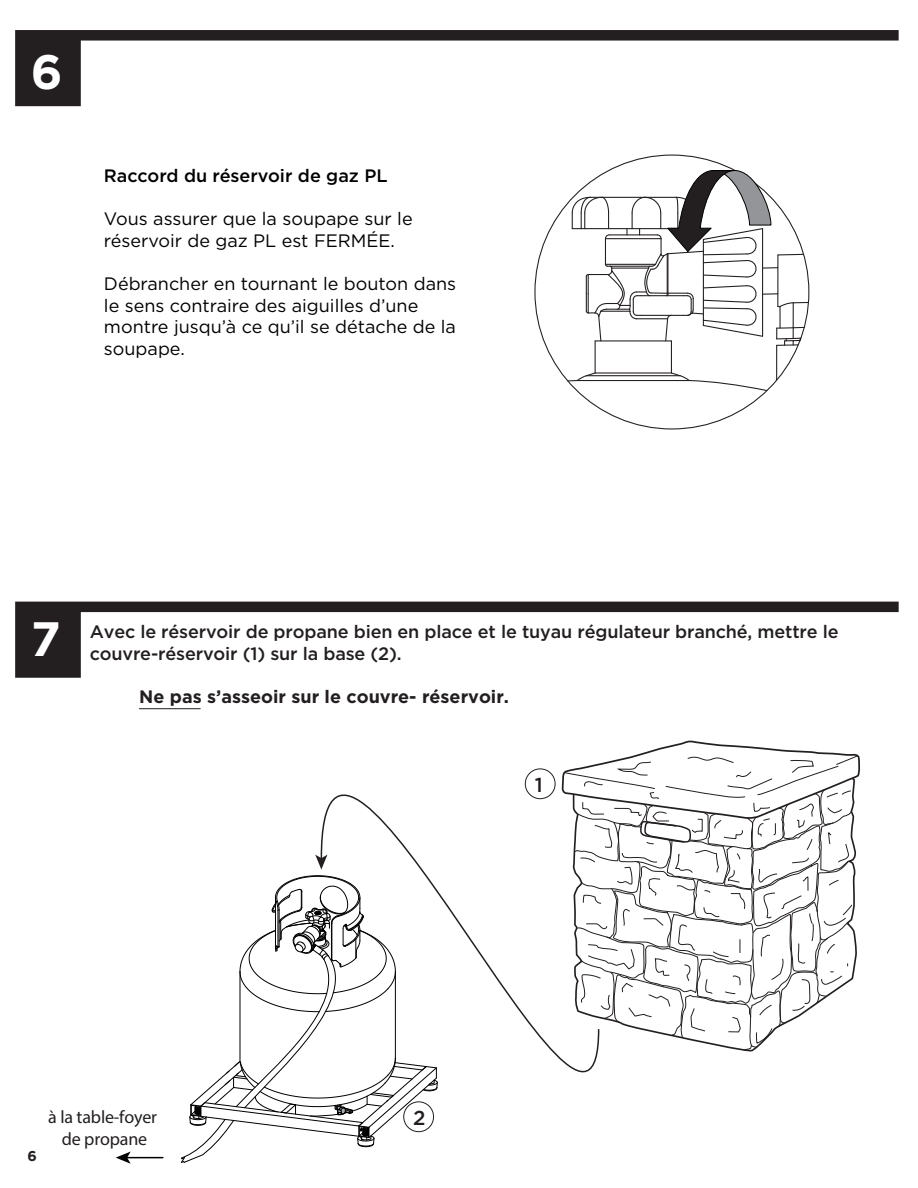
<style>
.page{position:relative;width:918px;height:1188px;background:#fff}
.page>*{position:absolute;margin:0;border:0;box-sizing:border-box;transform-origin:0 0}
.t1{font:700 48.3px "Gotham";color:#fff}
.t2{font:500 20.25px "Gotham";color:#231f20}
.t3{font:18px/21.6px "Gotham";color:#010101}
.t4{font:500 18px/21.6px "Gotham";letter-spacing:-.01em;color:#231f20}
.t5{font:700 18px "Gotham";color:#231f20}
.t6{font:500 18px "Gotham";color:#010101}
.t7{font:18px/21.6px "Myriad Pro";letter-spacing:-.01em;color:#231f20;text-align:center}
.t8{font:700 14.25px "Gotham";color:#231f20}
</style>
<div class="page">
<svg style="left:15px;top:30px;width:884px;height:76px"></svg>
<svg style="left:15px;top:602px;width:884px;height:76px"></svg>
<hr style="left:139px;top:708px;width:61px;height:1px;background:#231f20">
<svg style="left:670px;top:372px;width:98px;height:20px"></svg>
<svg style="left:567px;top:372px;width:29px;height:10px"></svg>
<hr style="left:671px;top:341px;width:1px;height:32px;background:#231f20">
<hr style="left:595px;top:341px;width:1px;height:32px;background:#231f20">
<hr style="left:577px;top:380px;width:112px;height:1px;background:#231f20">
<hr style="left:595px;top:372px;width:76px;height:2px;background:#231f20">
<hr style="left:587px;top:375px;width:93px;height:1px;background:#231f20">
<hr style="left:776px;top:345px;width:1px;height:35px;background:#231f20">
<svg style="left:571px;top:170px;width:237px;height:177px"></svg>
<svg style="left:320px;top:601px;width:280px;height:460px"></svg>
<div style="left:525px;top:769px;width:31px;height:30px;border:1px solid #231f20;border-radius:50%"></div>
<svg style="left:181px;top:855px;width:257px;height:308px"></svg>
<div style="left:403px;top:1101px;width:31px;height:31px;border:1px solid #231f20;border-radius:50%"></div>
<hr style="left:126px;top:1157px;width:37px;height:1px;background:#010101">
<svg style="left:116px;top:1152px;width:15px;height:12px"></svg>
<svg style="left:561px;top:657px;width:300px;height:416px"></svg>
<h1 class="t1" style="left:31px;top:39px;width:33px">6</h1>
<p class="t6" style="left:104px;top:164px;width:285px">Raccord du réservoir de gaz PL</p>
<p class="t3" style="left:104px;top:208px;width:310px">Vous assurer que la soupape sur le réservoir de gaz PL est FERMÉE.</p>
<p class="t3" style="left:104px;top:272px;width:354px">Débrancher en tournant le bouton dans le sens contraire des aiguilles d’une montre jusqu’à ce qu’il se détache de la soupape.</p>
<h1 class="t1" style="left:31px;top:607px;width:31px">7</h1>
<p class="t4" style="left:90px;top:621px;width:750px">Avec le réservoir de propane bien en place et le tuyau régulateur branché, mettre le couvre-réservoir (1) sur la base (2).</p>
<p class="t5" style="left:139px;top:685px;width:371px">Ne pas s’asseoir sur le couvre- réservoir.</p>
<p class="t8" style="left:28px;top:1147px;width:11px">6</p>
<p class="t7" style="left:48px;top:1106px;width:110px">à la table-foyer de propane</p>
<p class="t2" style="left:535px;top:771px;width:9px">1</p>
<p class="t2" style="left:413px;top:1104px;width:14px">2</p>
</div>
